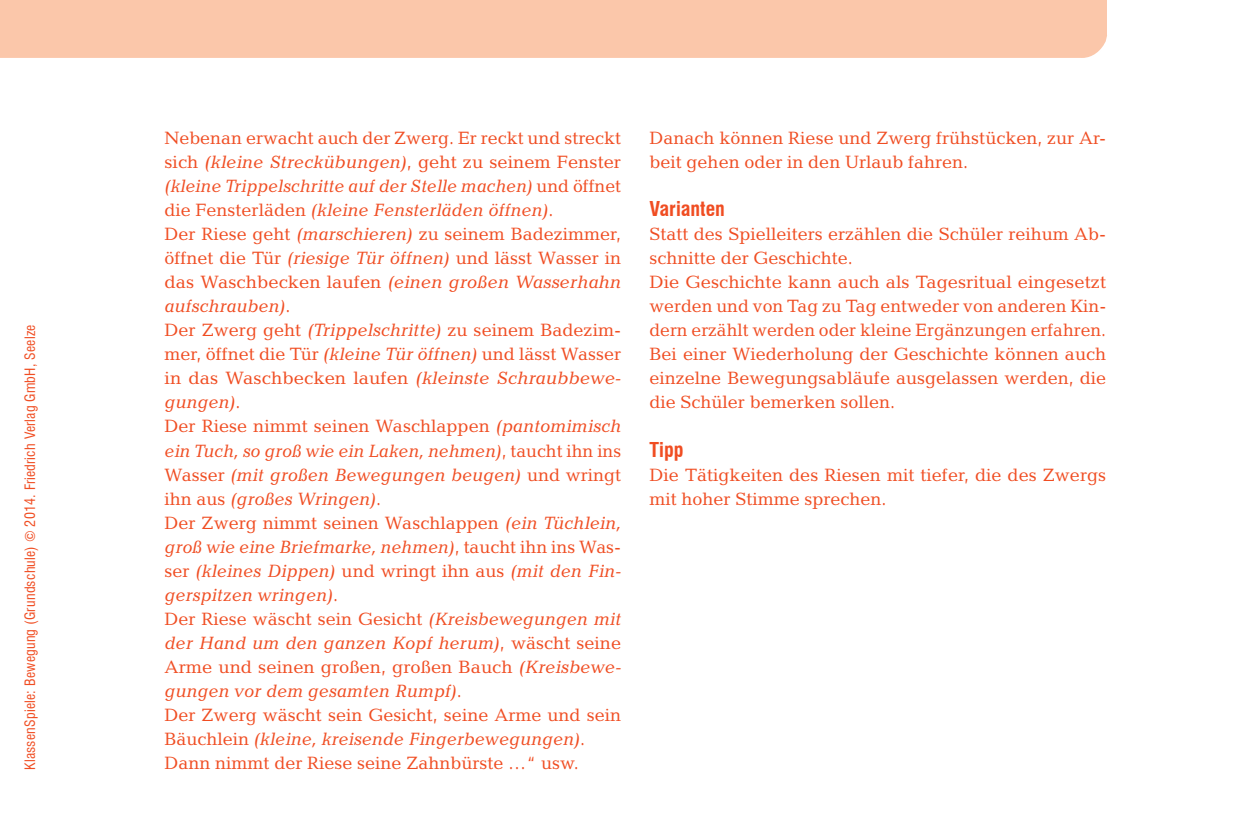
<style>
.page{position:relative;width:1248px;height:840px;background:#fff}
.page>*{position:absolute;margin:0;border:0;box-sizing:border-box;transform-origin:0 0}
.t1{font:700 condensed 20px "Swiss 721 BT";color:#f04d22}
.t2{font:18px/24px "Candida Std";color:#f04d22}
.t3{font:condensed 14px "Swiss 721 BT";letter-spacing:.015em;color:#f04d22}
.s1{font-style:italic}
</style>
<div class="page">
<div style="left:0;top:0;width:1107px;height:58px;background:#fbc7aa"></div>
<p class="t3" style="left:22px;top:769px;width:447px;rotate:-90deg">KlassenSpiele: Bewegung (Grundschule) © 2014. Friedrich Verlag GmbH, Seelze</p>
<p class="t2" style="left:164px;top:126px;width:458px">Nebenan erwacht auch der Zwerg. Er reckt und streckt sich <span class="s1">(kleine Streckübungen)</span>, geht zu seinem Fenster <span class="s1">(kleine Trippelschritte auf der Stelle machen)</span> und öffnet die Fensterläden <span class="s1">(kleine Fensterläden öffnen)</span>.<br>Der Riese geht <span class="s1">(marschieren)</span> zu seinem Badezimmer, öffnet die Tür <span class="s1">(riesige Tür öffnen)</span> und lässt Wasser in das Waschbecken laufen <span class="s1">(einen großen Wasserhahn aufschrauben)</span>.<br>Der Zwerg geht <span class="s1">(Trippelschritte)</span> zu seinem Badezim&shy;mer, öffnet die Tür <span class="s1">(kleine Tür öffnen)</span> und lässt Wasser in das Waschbecken laufen <span class="s1">(kleinste Schraubbewe&shy;gungen)</span>.<br>Der Riese nimmt seinen Waschlappen <span class="s1">(pantomimisch ein Tuch, so groß wie ein Laken, nehmen)</span>, taucht ihn ins Wasser <span class="s1">(mit großen Bewegungen beugen)</span> und wringt ihn aus <span class="s1">(großes Wringen)</span>.<br>Der Zwerg nimmt seinen Waschlappen <span class="s1">(ein Tüchlein, groß wie eine Briefmarke, nehmen)</span>, taucht ihn ins Was&shy;ser <span class="s1">(kleines Dippen)</span> und wringt ihn aus <span class="s1">(mit den Fin&shy;gerspitzen wringen)</span>.<br>Der Riese wäscht sein Gesicht <span class="s1">(Kreisbewegungen mit der Hand um den ganzen Kopf herum)</span>, wäscht seine Arme und seinen großen, großen Bauch <span class="s1">(Kreisbewe&shy;gungen vor dem gesamten Rumpf)</span>.<br>Der Zwerg wäscht sein Gesicht, seine Arme und sein Bäuchlein <span class="s1">(kleine, kreisende Fingerbewegungen)</span>.<br>Dann nimmt der Riese seine Zahnbürste …“ usw.</p>
<p class="t2" style="left:649px;top:126px;width:458px">Danach können Riese und Zwerg frühstücken, zur Ar&shy;beit gehen oder in den Urlaub fahren.</p>
<p class="t1" style="left:649px;top:197px;width:77px">Varianten</p>
<p class="t2" style="left:649px;top:222px;width:458px">Statt des Spielleiters erzählen die Schüler reihum Ab&shy;schnitte der Geschichte.<br>Die Geschichte kann auch als Tagesritual eingesetzt werden und von Tag zu Tag entweder von anderen Kin&shy;dern erzählt werden oder kleine Ergänzungen erfahren.<br>Bei einer Wiederholung der Geschichte können auch einzelne Bewegungsabläufe ausgelassen werden, die die Schüler bemerken sollen.</p>
<p class="t1" style="left:649px;top:437px;width:35px">tipp</p>
<p class="t2" style="left:649px;top:462px;width:458px">Die Tätigkeiten des Riesen mit tiefer, die des Zwergs mit hoher Stimme sprechen.</p>
</div>
